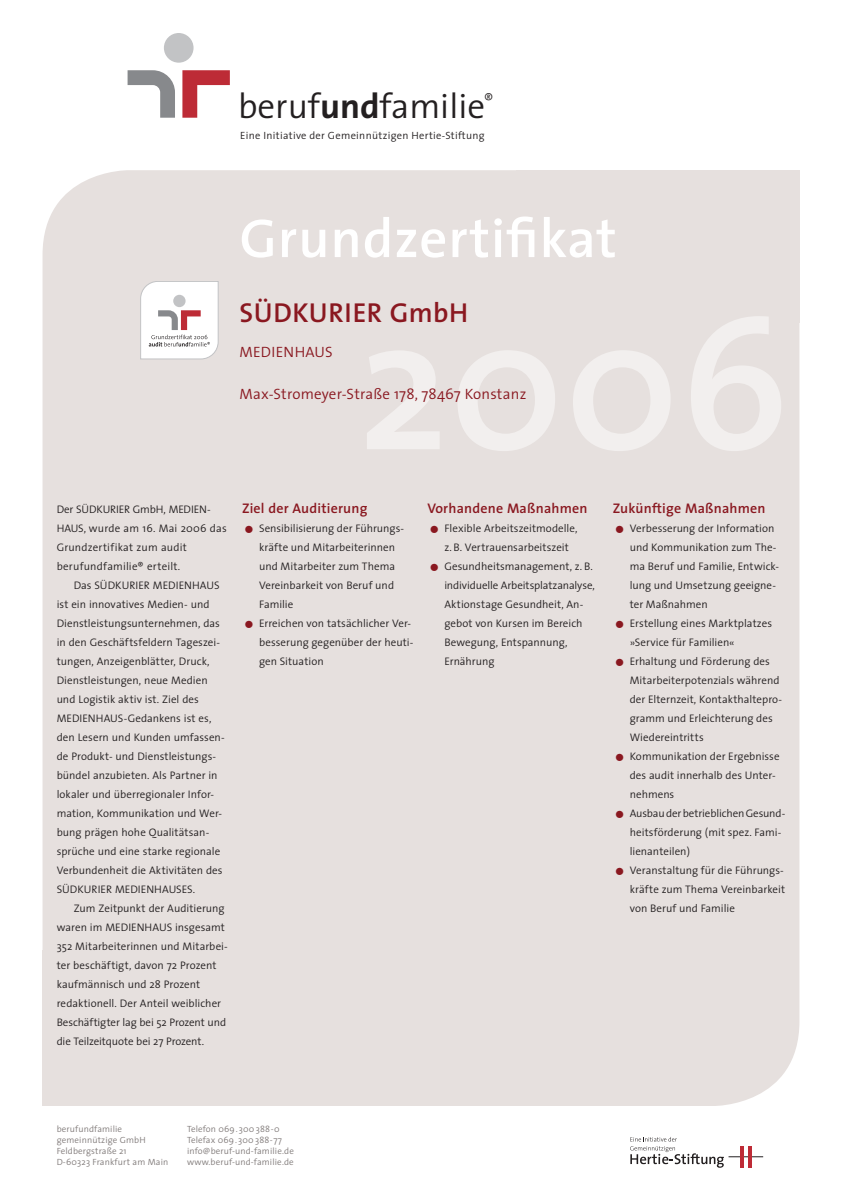
<style>
.page{position:relative;width:842px;height:1191px;background:#fff}
.page>*{position:absolute;margin:0;border:0;box-sizing:border-box;transform-origin:0 0}
.t1{font:600 55px "The Sans";letter-spacing:.015em;color:#fff}
.t2{font:300 35px "The Sans";color:#231f20}
.t3{font:600 27.5px "The Sans";letter-spacing:.015em;color:#8a1820}
.t4{font:300 15px "The Sans";letter-spacing:.015em;color:#8a1820}
.t5{font:600 14px "The Sans";letter-spacing:.015em;color:#8a1820}
.t6{font:300 11px/19px "The Sans";color:#231f20}
.t7{font:300 10.5px "The Sans";letter-spacing:.03em;color:#231f20}
.t8{font:300 9px/11px "The Sans";letter-spacing:.015em;color:#817b7a}
.s1{font-weight:700}
.s2{font-size:33px;color:#8a1820}
</style>
<div class="page">
<div style="left:43px;top:170px;width:756px;height:936px;background:#e6e0de"></div>
<div style="left:516px;top:170px;width:283px;height:153px;background:#e6e0de"></div>
<div style="left:43px;top:950px;width:283px;height:156px;background:#e6e0de"></div>
<svg style="left:140px;top:281px;width:78px;height:78px"></svg>
<hr style="left:728px;top:1156px;width:35px;height:1px;background:#231f20">
<hr style="left:740px;top:1145px;width:3px;height:22px;background:#be2b36">
<hr style="left:748px;top:1145px;width:4px;height:22px;background:#be2b36">
<svg style="left:630px;top:1137px;width:94px;height:30px"></svg>
<div style="left:164px;top:33px;width:30px;height:30px;background:#c2c3c5;border-radius:50%"></div>
<svg style="left:182px;top:70px;width:48px;height:48px"></svg>
<svg style="left:128px;top:70px;width:47px;height:48px"></svg>
<h2 class="t2" style="left:238px;top:77px;width:257px">beruf<span class="s1">und</span>familie<sup>®</sup></h2>
<p class="t7" style="left:240px;top:127px;width:246px">Eine Initiative der Gemeinnützigen Hertie-Stiftung</p>
<h1 class="t1" style="left:240px;top:193px;width:379px">Grundzertifikat</h1>
<h3 class="t3" style="left:240px;top:290px;width:230px">SÜDKURIER GmbH</h3>
<h3 class="t4" style="left:240px;top:340px;width:95px">MEDIENHAUS</h3>
<h3 class="t4" style="left:240px;top:382px;width:288px">Max-Stromeyer-Straße 178, 78467 Konstanz</h3>
<p class="t6" style="left:57px;top:499px;width:172px">Der SÜDKURIER GmbH, MEDIEN-<br>HAUS, wurde am 16. Mai 2006 das<br>Grundzertifikat zum audit berufundfamilie® erteilt.</p>
<p class="t6" style="left:57px;top:575px;width:169px;text-indent:17px">Das SÜDKURIER MEDIENHAUS ist ein innovatives Medien- und<br>Dienstleistungsunternehmen, das in den Geschäftsfeldern Tageszei&shy;tungen, Anzeigenblätter, Druck,<br>Dienstleistungen, neue Medien und Logistik aktiv ist. Ziel des<br>MEDIENHAUS-Gedankens ist es, den Lesern und Kunden umfassen&shy;de Produkt- und Dienstleistungs&shy;bündel anzubieten. Als Partner in lokaler und überregionaler Infor&shy;mation, Kommunikation und Wer&shy;bung prägen hohe Qualitätsan&shy;sprüche und eine starke regionale<br>Verbundenheit die Aktivitäten des<br>SÜDKURIER MEDIENHAUSES.</p>
<p class="t6" style="left:57px;top:898px;width:173px;text-indent:17px">Zum Zeitpunkt der Auditierung waren im MEDIENHAUS insgesamt 352 Mitarbeiterinnen und Mitarbei&shy;ter beschäftigt, davon 72 Prozent kaufmännisch und 28 Prozent redaktionell. Der Anteil weiblicher Beschäftigter lag bei 52 Prozent und die Teilzeitquote bei 27 Prozent.</p>
<p class="t5" style="left:242px;top:497px;width:127px">Ziel der Auditierung</p>
<p class="t6" style="left:259px;top:518px;width:147px;text-indent:-17px"><span class="s2">•</span> Sensibilisierung der Führungs&shy;kräfte und Mitarbeiterinnen und Mitarbeiter zum Thema<br>Vereinbarkeit von Beruf und<br>Familie</p>
<p class="t6" style="left:259px;top:613px;width:156px;text-indent:-17px"><span class="s2">•</span> Erreichen von tatsächlicher Ver&shy;besserung gegenüber der heuti&shy;gen Situation</p>
<p class="t5" style="left:427px;top:497px;width:162px">Vorhandene Maßnahmen</p>
<p class="t6" style="left:444px;top:518px;width:135px;text-indent:-17px"><span class="s2">•</span> Flexible Arbeitszeitmodelle, z. B. Vertrauensarbeitszeit</p>
<p class="t6" style="left:444px;top:556px;width:152px;text-indent:-17px"><span class="s2">•</span> Gesundheitsmanagement, z. B. individuelle Arbeitsplatzanalyse,<br>Aktionstage Gesundheit, An&shy;gebot von Kursen im Bereich<br>Bewegung, Entspannung,<br>Ernährung</p>
<p class="t5" style="left:613px;top:497px;width:154px">Zukünftige Maßnahmen</p>
<p class="t6" style="left:630px;top:518px;width:151px;text-indent:-17px"><span class="s2">•</span> Verbesserung der Information und Kommunikation zum The&shy;ma Beruf und Familie, Entwick&shy;lung und Umsetzung geeigne&shy;ter Maßnahmen</p>
<p class="t6" style="left:630px;top:613px;width:144px;text-indent:-17px"><span class="s2">•</span> Erstellung eines Marktplatzes »Service für Familien«</p>
<p class="t6" style="left:630px;top:651px;width:154px;text-indent:-17px"><span class="s2">•</span> Erhaltung und Förderung des<br>Mitarbeiterpotenzials während der Elternzeit, Kontakthaltepro&shy;gramm und Erleichterung des<br>Wiedereintritts</p>
<p class="t6" style="left:630px;top:746px;width:151px;text-indent:-17px"><span class="s2">•</span> Kommunikation der Ergebnisse des audit innerhalb des Unter&shy;nehmens</p>
<p class="t6" style="left:630px;top:803px;width:157px;text-indent:-17px"><span class="s2">•</span> Ausbau der betrieblichen Gesund&shy;heitsförderung (mit spez. Fami&shy;lienanteilen)</p>
<p class="t6" style="left:630px;top:860px;width:157px;text-align:justify;text-indent:-17px"><span class="s2">•</span> Veranstaltung für die Führungs&shy;kräfte zum Thema Vereinbarkeit von Beruf und Familie</p>
<p class="t8" style="left:57px;top:1123px;width:113px">berufundfamilie gemeinnützige GmbH<br>Feldbergstraße 21<br>D-60323 Frankfurt am Main</p>
<p class="t8" style="left:187px;top:1123px;width:108px">Telefon 069.300 388-0<br>Telefax 069.300 388-77 info@beruf-und-familie.de www.beruf-und-familie.de</p>
</div>
